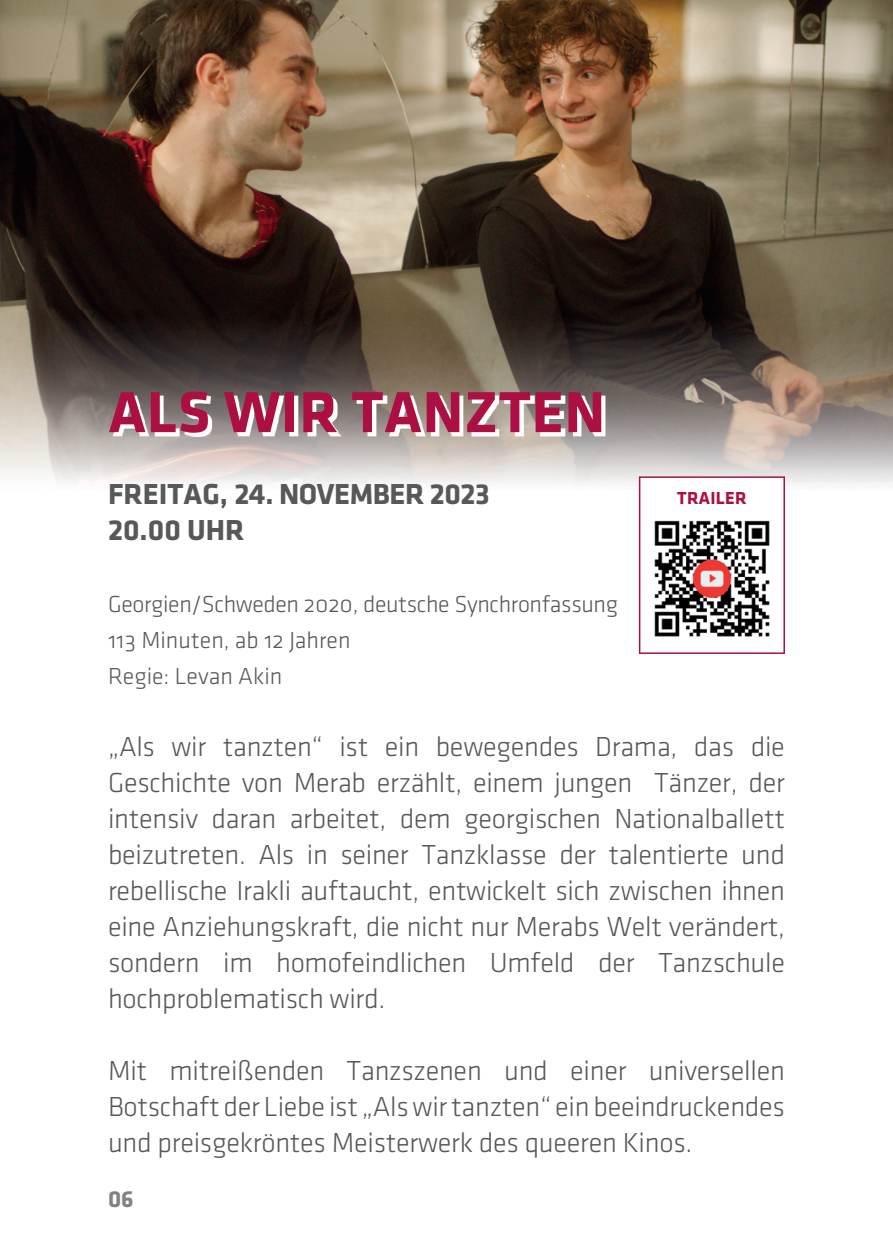
<style>
.page{position:relative;width:893px;height:1259px;background:#fff}
.page>*{position:absolute;margin:0;border:0;box-sizing:border-box;transform-origin:0 0}
.t1{font:700 60px "Klavika";letter-spacing:.015em;color:#ac1042}
.t2{font:700 30px/36px "Klavika";letter-spacing:-.015em;color:#57585a}
.t3{font:28.5px/36px "Klavika Light OSF";letter-spacing:-.01em;color:#57585a;text-align:justify}
.t4{font:24px/36px "Klavika Light OSF";letter-spacing:-.015em;color:#57585a}
.t5{font:700 24px "Klavika";color:#808285}
.t6{font:700 18px "Klavika";letter-spacing:.015em;color:#ac1042}
</style>
<div class="page">
<img style="left:0;top:0;width:893px;height:506px">
<img style="left:113px;top:395px;width:492px;height:41px">
<svg style="left:639px;top:476px;width:146px;height:178px"></svg>
<img style="left:648px;top:514px;width:128px;height:128px">
<h1 class="t1" style="left:108px;top:379px;width:498px">ALS WIR TANZTEN</h1>
<p class="t2" style="left:108px;top:476px;width:383px">FREITAG, 24. NOVEMBER 2023<br>20.00 UHR</p>
<p class="t4" style="left:108px;top:586px;width:511px">Georgien/Schweden 2020, deutsche Synchronfassung<br>113 Minuten, ab 12 Jahren<br>Regie: Levan Akin</p>
<p class="t6" style="left:677px;top:488px;width:71px">TRAILER</p>
<p class="t3" style="left:108px;top:729px;width:678px">„Als wir tanzten“ ist ein bewegendes Drama, das die Geschichte von Merab erzählt, einem jungen Tänzer, der intensiv daran arbeitet, dem georgischen Nationalballett beizutreten. Als in seiner Tanzklasse der talentierte und rebellische Irakli auftaucht, entwickelt sich zwischen ihnen eine Anziehungskraft, die nicht nur Merabs Welt verändert, sondern im homofeindlichen Umfeld der Tanzschule hochproblematisch wird.</p>
<p class="t3" style="left:108px;top:1053px;width:678px">Mit mitreißenden Tanzszenen und einer universellen Botschaft der Liebe ist „Als wir tanzten“ ein beeindruckendes und preisgekröntes Meisterwerk des queeren Kinos.</p>
<p class="t5" style="left:108px;top:1186px;width:27px">06</p>
</div>
